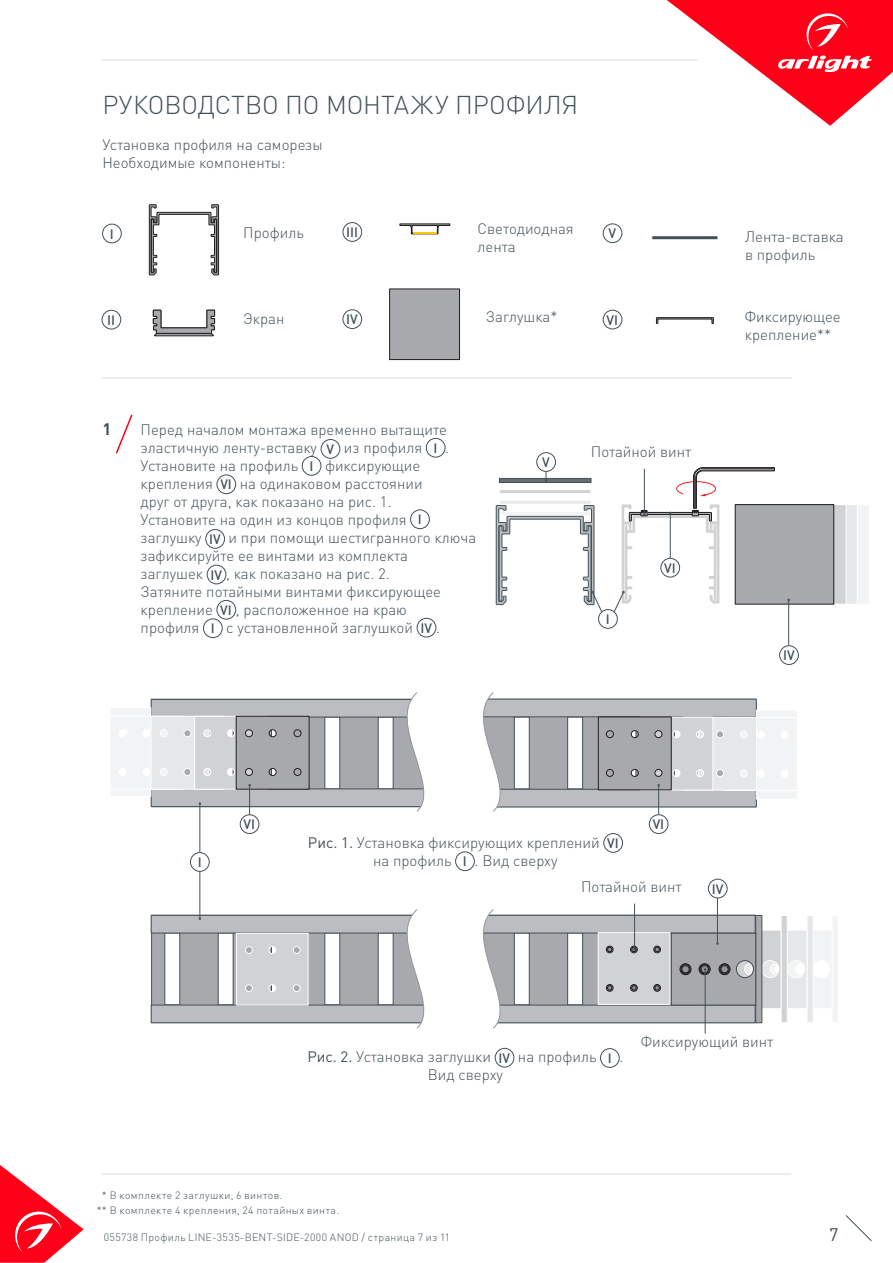
<style>
.page{position:relative;width:893px;height:1263px;background:#fff}
.page>*{position:absolute;margin:0;border:0;box-sizing:border-box;transform-origin:0 0}
.t1{font:300 25.5px "DIN Pro";letter-spacing:-.005em;color:#425159}
.t2{font:18px "DIN Pro";color:#425159}
.t3{font:700 16.5px "DIN Pro";color:#425159}
.t4{font:300 15px/18px "DIN Pro";color:#425159}
.t5{font:500 13.5px "DIN Pro";color:#425159}
.t6{font:300 10.5px "DIN Pro";letter-spacing:.035em;color:#425159}
.s1{font-weight:400}
</style>
<div class="page">
<svg style="left:0;top:1165px;width:84px;height:98px"></svg>
<svg style="left:845px;top:1215px;width:27px;height:26px"></svg>
<svg style="left:667px;top:0;width:226px;height:126px"></svg>
<hr style="left:102px;top:60px;width:595px;height:1px;background:#dcdddf">
<div style="left:832px;top:915px;width:6px;height:108px;background:#f2f3f4"></div>
<hr style="left:101px;top:1174px;width:690px;height:1px;background:#dcdddf">
<hr style="left:102px;top:378px;width:690px;height:1px;background:#dcdddf">
<svg style="left:399px;top:224px;width:51px;height:10px"></svg>
<hr style="left:413px;top:232px;width:23px;height:2px;background:#ffc800">
<div style="left:102px;top:224px;width:20px;height:19px;border:1px solid #425159;border-radius:50%"></div>
<div style="left:102px;top:310px;width:19px;height:19px;border:1px solid #425159;border-radius:50%"></div>
<div style="left:343px;top:222px;width:19px;height:20px;border:1px solid #425159;border-radius:50%"></div>
<div style="left:343px;top:310px;width:19px;height:19px;border:1px solid #425159;border-radius:50%"></div>
<div style="left:779px;top:645px;width:20px;height:20px;border:1px solid #425159;border-radius:50%"></div>
<div style="left:708px;top:879px;width:19px;height:19px;border:1px solid #425159;border-radius:50%"></div>
<div style="left:598px;top:609px;width:19px;height:19px;border:1px solid #425159;border-radius:50%"></div>
<div style="left:190px;top:852px;width:19px;height:19px;border:1px solid #425159;border-radius:50%"></div>
<div style="left:603px;top:224px;width:19px;height:19px;border:1px solid #425159;border-radius:50%"></div>
<div style="left:603px;top:310px;width:19px;height:19px;border:1px solid #425159;border-radius:50%"></div>
<div style="left:240px;top:814px;width:19px;height:20px;border:1px solid #425159;border-radius:50%"></div>
<div style="left:649px;top:814px;width:19px;height:20px;border:1px solid #425159;border-radius:50%"></div>
<svg style="left:115px;top:414px;width:18px;height:40px"></svg>
<div style="left:321px;top:439px;width:19px;height:19px;border:1px solid #425159;border-radius:50%"></div>
<div style="left:426px;top:438px;width:19px;height:19px;border:1px solid #425159;border-radius:50%"></div>
<div style="left:302px;top:456px;width:19px;height:19px;border:1px solid #425159;border-radius:50%"></div>
<div style="left:217px;top:475px;width:19px;height:19px;border:1px solid #425159;border-radius:50%"></div>
<div style="left:410px;top:510px;width:20px;height:19px;border:1px solid #425159;border-radius:50%"></div>
<div style="left:206px;top:529px;width:19px;height:19px;border:1px solid #425159;border-radius:50%"></div>
<div style="left:207px;top:565px;width:19px;height:19px;border:1px solid #425159;border-radius:50%"></div>
<div style="left:217px;top:600px;width:19px;height:19px;border:1px solid #425159;border-radius:50%"></div>
<div style="left:203px;top:619px;width:19px;height:19px;border:1px solid #425159;border-radius:50%"></div>
<div style="left:417px;top:618px;width:19px;height:19px;border:1px solid #425159;border-radius:50%"></div>
<svg style="left:149px;top:204px;width:70px;height:71px"></svg>
<svg style="left:153px;top:310px;width:62px;height:26px"></svg>
<div style="left:390px;top:289px;width:70px;height:71px;background:#a8a9ad"></div>
<div style="left:389px;top:289px;width:71px;height:71px;border:1px solid #231f20"></div>
<div style="left:771px;top:504px;width:99px;height:100px;background:#f2f3f4;border:1px solid #fff"></div>
<div style="left:758px;top:504px;width:99px;height:100px;background:#e6e7e9"></div>
<div style="left:747px;top:504px;width:99px;height:100px;background:#d1d2d4;border:1px solid #fff"></div>
<div style="left:735px;top:505px;width:99px;height:99px;background:#a8a9ad"></div>
<div style="left:735px;top:504px;width:99px;height:100px;border:1px solid #231f20"></div>
<hr style="left:652px;top:236px;width:66px;height:3px;background:#425159">
<svg style="left:656px;top:317px;width:58px;height:7px"></svg>
<div style="left:604px;top:833px;width:19px;height:19px;border:1px solid #425159;border-radius:50%"></div>
<div style="left:455px;top:852px;width:20px;height:19px;border:1px solid #425159;border-radius:50%"></div>
<div style="left:495px;top:1048px;width:19px;height:19px;border:1px solid #425159;border-radius:50%"></div>
<div style="left:600px;top:1048px;width:19px;height:19px;border:1px solid #425159;border-radius:50%"></div>
<hr style="left:705px;top:970px;width:1px;height:63px;background:#425159">
<hr style="left:634px;top:904px;width:1px;height:44px;background:#425159">
<hr style="left:788px;top:601px;width:1px;height:44px;background:#425159">
<hr style="left:717px;top:898px;width:1px;height:45px;background:#425159">
<svg style="left:614px;top:467px;width:161px;height:145px"></svg>
<hr style="left:200px;top:804px;width:1px;height:48px;background:#425159">
<svg style="left:111px;top:692px;width:686px;height:122px"></svg>
<hr style="left:200px;top:871px;width:1px;height:47px;background:#425159">
<svg style="left:151px;top:909px;width:680px;height:120px"></svg>
<svg style="left:500px;top:501px;width:91px;height:3px"></svg>
<svg style="left:500px;top:490px;width:91px;height:3px"></svg>
<svg style="left:499px;top:478px;width:92px;height:5px"></svg>
<svg style="left:545px;top:472px;width:2px;height:9px"></svg>
<div style="left:537px;top:452px;width:19px;height:20px;border:1px solid #425159;border-radius:50%"></div>
<svg style="left:496px;top:505px;width:106px;height:107px"></svg>
<p class="t1" style="left:102px;top:87px;width:477px">РУКОВОДСТВО ПО МОНТАЖУ ПРОФИЛЯ</p>
<p class="t4" style="left:102px;top:134px;width:222px">Установка профиля на саморезы</p>
<p class="t4" style="left:102px;top:152px;width:185px">Необходимые компоненты:</p>
<p class="t5" style="left:110px;top:225px;width:5px">I</p>
<p class="t4" style="left:243px;top:223px;width:62px">Профиль</p>
<p class="t5" style="left:346px;top:223px;width:13px">III</p>
<p class="t4" style="left:477px;top:219px;width:98px">Светодиодная лента</p>
<p class="t5" style="left:608px;top:224px;width:9px">V</p>
<p class="t5" style="left:107px;top:311px;width:9px">II</p>
<p class="t4" style="left:243px;top:309px;width:43px">Экран</p>
<p class="t5" style="left:346px;top:310px;width:13px">IV</p>
<p class="t4" style="left:486px;top:307px;width:73px">Заглушка*</p>
<p class="t5" style="left:607px;top:311px;width:13px">VI</p>
<p class="t3" style="left:102px;top:417px;width:10px">1</p>
<p class="t4" style="left:141px;top:420px;width:308px">Перед началом монтажа временно вытащите эластичную ленту-вставку</p>
<p class="t5" style="left:326px;top:440px;width:9px">V</p>
<p class="t4" style="left:344px;top:438px;width:80px">из профиля</p>
<p class="t5" style="left:433px;top:439px;width:5px">I</p>
<p class="t4" style="left:445px;top:438px;width:5px">.</p>
<p class="t4" style="left:141px;top:456px;width:159px">Установите на профиль</p>
<p class="t5" style="left:309px;top:457px;width:5px">I</p>
<p class="t4" style="left:325px;top:456px;width:97px">фиксирующие</p>
<p class="t4" style="left:141px;top:474px;width:74px">крепления</p>
<p class="t5" style="left:220px;top:475px;width:13px">VI</p>
<p class="t4" style="left:141px;top:474px;width:284px;text-indent:99px">на одинаковом расстоянии друг от друга, как показано на рис. 1.<br>Установите на один из концов профиля</p>
<p class="t5" style="left:418px;top:510px;width:5px">I</p>
<p class="t4" style="left:141px;top:528px;width:63px">заглушку</p>
<p class="t5" style="left:209px;top:530px;width:13px">IV</p>
<p class="t4" style="left:141px;top:528px;width:337px;text-indent:88px">и при помощи шестигранного ключа зафиксируйте ее винтами из комплекта<br>заглушек</p>
<p class="t4" style="left:141px;top:564px;width:302px;text-indent:85px">, как показано на рис. 2.<br>Затяните потайными винтами фиксирующее крепление</p>
<p class="t5" style="left:211px;top:566px;width:13px">IV</p>
<p class="t5" style="left:220px;top:601px;width:13px">VI</p>
<p class="t4" style="left:236px;top:600px;width:173px">, расположенное на краю</p>
<p class="t4" style="left:141px;top:618px;width:60px">профиля</p>
<p class="t5" style="left:211px;top:619px;width:5px">I</p>
<p class="t4" style="left:226px;top:618px;width:188px">с установленной заглушкой</p>
<p class="t5" style="left:420px;top:619px;width:13px">IV</p>
<p class="t4" style="left:436px;top:618px;width:5px">.</p>
<p class="t5" style="left:542px;top:453px;width:9px">V</p>
<p class="t4" style="left:591px;top:442px;width:102px">Потайной винт</p>
<p class="t5" style="left:606px;top:610px;width:5px">I</p>
<p class="t5" style="left:664px;top:559px;width:13px">VI</p>
<p class="t4" style="left:745px;top:226px;width:100px">Лента-вставка в профиль</p>
<p class="t4" style="left:745px;top:307px;width:97px">Фиксирующее крепление**</p>
<p class="t5" style="left:783px;top:646px;width:13px">IV</p>
<p class="t5" style="left:198px;top:853px;width:5px">I</p>
<p class="t5" style="left:244px;top:815px;width:13px">VI</p>
<p class="t5" style="left:653px;top:815px;width:13px">VI</p>
<p class="t4" style="left:308px;top:832px;width:293px"><span class="s1">Рис. 1.</span> Установка фиксирующих креплений</p>
<p class="t5" style="left:607px;top:834px;width:13px">VI</p>
<p class="t4" style="left:373px;top:850px;width:80px">на профиль</p>
<p class="t5" style="left:463px;top:852px;width:5px">I</p>
<p class="t4" style="left:475px;top:850px;width:85px">. Вид сверху</p>
<p class="t4" style="left:581px;top:877px;width:102px">Потайной винт</p>
<p class="t5" style="left:712px;top:880px;width:13px">IV</p>
<p class="t4" style="left:307px;top:1047px;width:185px"><span class="s1">Рис. 2.</span> Установка заглушки</p>
<p class="t5" style="left:499px;top:1049px;width:13px">IV</p>
<p class="t4" style="left:518px;top:1047px;width:80px">на профиль</p>
<p class="t5" style="left:608px;top:1049px;width:5px">I</p>
<p class="t4" style="left:619px;top:1047px;width:5px">.</p>
<p class="t4" style="left:428px;top:1065px;width:77px">Вид сверху</p>
<p class="t4" style="left:641px;top:1032px;width:134px">Фиксирующий винт</p>
<p class="t6" style="left:102px;top:1188px;width:182px">* В комплекте 2 заглушки, 6 винтов.</p>
<p class="t6" style="left:97px;top:1203px;width:244px">** В комплекте 4 крепления, 24 потайных винта.</p>
<p class="t6" style="left:104px;top:1230px;width:348px">055738 Профиль LINE-3535-BENT-SIDE-2000 ANOD / страница 7 из 11</p>
<p class="t2" style="left:829px;top:1222px;width:11px">7</p>
</div>
